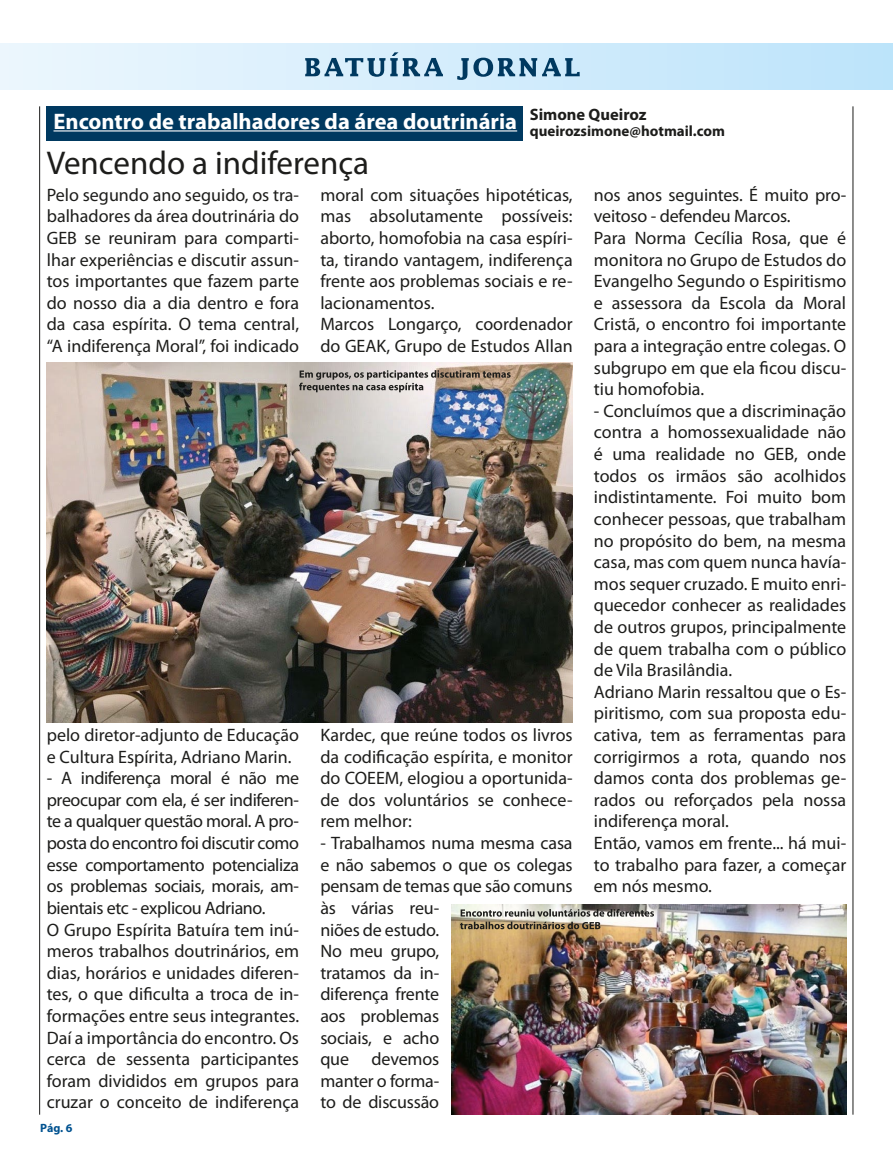
<style>
.page{position:relative;width:893px;height:1170px;background:#fff}
.page>*{position:absolute;margin:0;border:0;box-sizing:border-box;transform-origin:0 0}
.t1{font:33px "Myriad Pro";color:#1d1d1b}
.t2{font:700 22.5px "Myriad Pro";color:#fff}
.t3{font:18px/21.6px "Myriad Pro";color:#1d1d1b}
.t4{font:700 15px "Myriad Pro";color:#1d1d1b}
.t5{font:700 12px "Myriad Pro";color:#005290}
</style>
<div class="page">
<div style="left:0;top:44px;width:893px;height:45px;background:linear-gradient(to right,#ecf6fd,#bde4fa)"></div>
<hr style="left:853px;top:106px;width:1px;height:1008px;background:#1d1d1b">
<hr style="left:39px;top:106px;width:1px;height:1008px;background:#1d1d1b">
<svg style="left:305px;top:52px;width:138px;height:25px;background:#91b2c8"></svg>
<svg style="left:457px;top:58px;width:123px;height:22px;background:#83a9c2"></svg>
<div style="left:47px;top:106px;width:476px;height:34px;background:#003960"></div>
<hr style="left:54px;top:130px;width:463px;height:1px;background:#fff">
<img style="left:47px;top:363px;width:525px;height:359px">
<img style="left:452px;top:904px;width:394px;height:210px">
<svg style="left:299px;top:370px;width:212px;height:22px;background:#a09790"></svg>
<svg style="left:460px;top:908px;width:194px;height:21px"></svg>
<p class="t2" style="left:54px;top:106px;width:595px">Encontro de trabalhadores da área doutrinária <sup>Simone</sup> <sup>Queiroz</sup></p>
<p class="t4" style="left:530px;top:121px;width:197px">queirozsimone@hotmail.com</p>
<h1 class="t1" style="left:47px;top:143px;width:324px">Vencendo a indiferença</h1>
<p class="t3" style="left:47px;top:183px;width:254px;text-align:justify">Pelo segundo ano seguido, os tra&shy;balhadores da área doutrinária do GEB se reuniram para comparti&shy;lhar experiências e discutir assun&shy;tos importantes que fazem parte do nosso dia a dia dentro e fora da casa espírita. O tema central, “A indiferença Moral”, foi indicado</p>
<p class="t3" style="left:320px;top:183px;width:254px">moral com situações hipotéticas, mas absolutamente possíveis: aborto, homofobia na casa espíri&shy;ta, tirando vantagem, indiferença frente aos problemas sociais e re&shy;lacionamentos.<br>Marcos Longarço, coordenador do GEAK, Grupo de Estudos Allan</p>
<p class="t3" style="left:47px;top:723px;width:254px">pelo diretor-adjunto de Educação e Cultura Espírita, Adriano Marin.</p>
<p class="t3" style="left:47px;top:767px;width:254px">- A indiferença moral é não me preocupar com ela, é ser indiferen&shy;te a qualquer questão moral. A pro&shy;posta do encontro foi discutir como esse comportamento potencializa os problemas sociais, morais, am&shy;bientais etc - explicou Adriano.<br>O Grupo Espírita Batuíra tem inú&shy;meros trabalhos doutrinários, em dias, horários e unidades diferen&shy;tes, o que dificulta a troca de in&shy;formações entre seus integrantes.<br>Daí a importância do encontro. Os cerca de sessenta participantes foram divididos em grupos para cruzar o conceito de indiferença</p>
<p class="t5" style="left:40px;top:1120px;width:34px">Pág. 6</p>
<p class="t3" style="left:320px;top:723px;width:254px;text-align:justify">Kardec, que reúne todos os livros da codificação espírita, e monitor do COEEM, elogiou a oportunida&shy;de dos voluntários se conhece&shy;rem melhor:</p>
<p class="t3" style="left:320px;top:831px;width:254px">- Trabalhamos numa mesma casa e não sabemos o que os colegas pensam de temas que são comuns às várias reu-<br>niões de estudo.<br>No meu grupo,<br>tratamos da in-<br>diferença frente<br>aos problemas<br>sociais, e acho<br>que</p>
<p class="t3" style="left:320px;top:1047px;width:120px;text-align:justify;text-indent:51px">devemos manter o forma&shy;to de discussão</p>
<p class="t3" style="left:594px;top:183px;width:254px">nos anos seguintes. É muito pro&shy;veitoso - defendeu Marcos.<br>Para Norma Cecília Rosa, que é monitora no Grupo de Estudos do<br>Evangelho Segundo o Espiritismo e assessora da Escola da Moral<br>Cristã, o encontro foi importante para a integração entre colegas. O subgrupo em que ela ficou discu&shy;tiu homofobia.</p>
<p class="t3" style="left:594px;top:399px;width:254px">- Concluímos que a discriminação contra a homossexualidade não é uma realidade no GEB, onde todos os irmãos são acolhidos indistintamente. Foi muito bom conhecer pessoas, que trabalham no propósito do bem, na mesma casa, mas com quem nunca havía&shy;mos sequer cruzado. E muito enri&shy;quecedor conhecer as realidades de outros grupos, principalmente de quem trabalha com o público de Vila Brasilândia.<br>Adriano Marin ressaltou que o Es&shy;piritismo, com sua proposta edu&shy;cativa, tem as ferramentas para corrigirmos a rota, quando nos damos conta dos problemas ge&shy;rados ou reforçados pela nossa indiferença moral.<br>Então, vamos em frente... há mui&shy;to trabalho para fazer, a começar em nós mesmo.</p>
</div>
